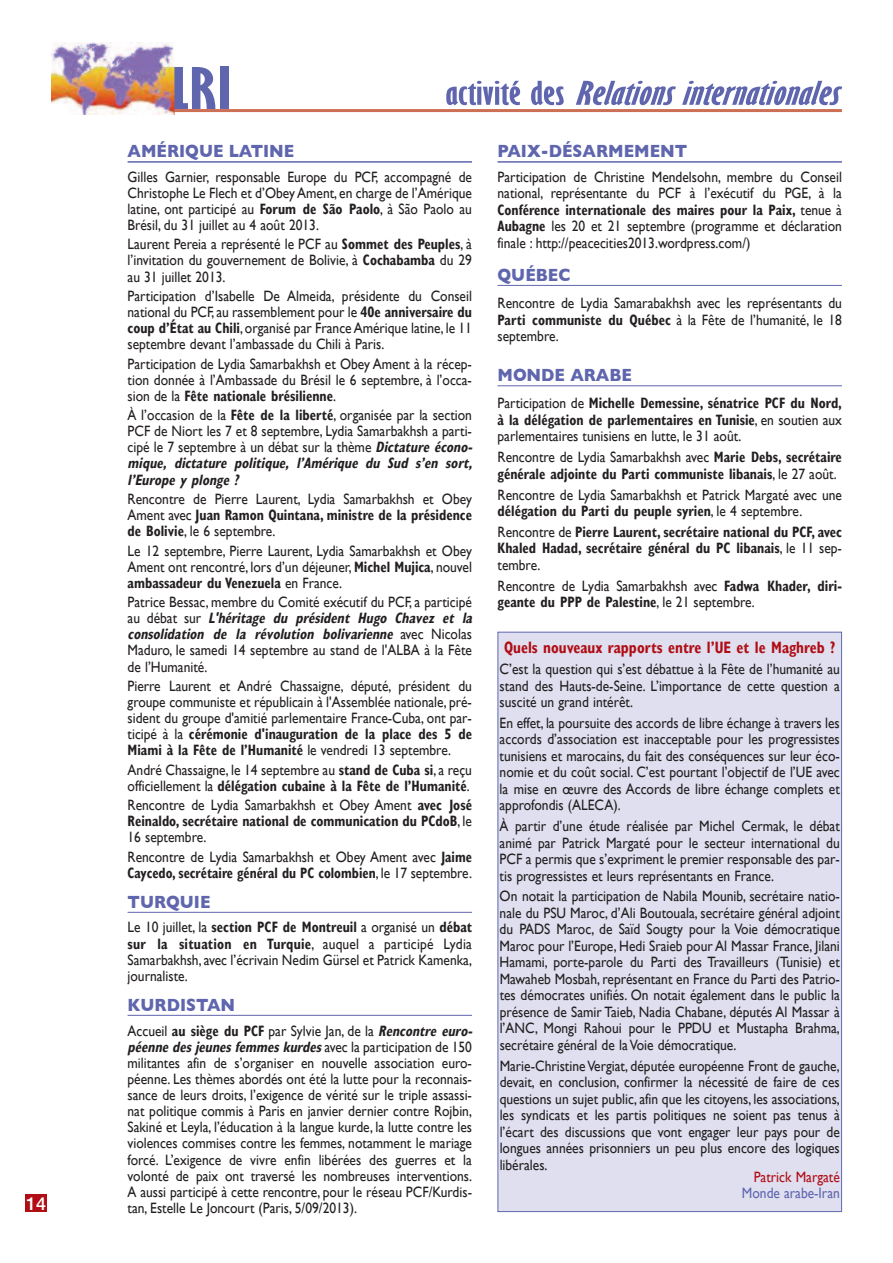
<style>
.page{position:relative;width:893px;height:1263px;background:#fff}
.page>*{position:absolute;margin:0;border:0;box-sizing:border-box;transform-origin:0 0}
.t1{font:700 extra-condensed 63px "Giltus D";color:#6066ae;scale:1.5 1}
.t2{font:italic 700 extra-condensed 36px "Giltus D";color:#6066ae;scale:1.5 1}
.t3{font:700 18px "Gill Sans";color:#6066ae;scale:.9 1}
.t4{font:500 18px "Helvetica Neue";color:#fff}
.t5{font:700 condensed 16.5px "Gill Sans";color:#b00d15;scale:.9 1}
.t6{font:15px/16.5px "Gill Sans";color:#231f20;text-align:justify;scale:.9 1}
.t7{font:700 condensed 15px/16.5px "Gill Sans";color:#231f20;text-align:justify;scale:.9 1}
.t8{font:15px "Gill Sans";color:#6066ae;scale:.9 1}
.t9{font:15px "Gill Sans";color:#b00d15;scale:.9 1}
.s1{font-style:normal}
.s2{font-weight:700;font-stretch:condensed}
.s3{font-weight:700;font-style:italic;font-stretch:condensed}
.s4{font-weight:400;font-stretch:normal}
</style>
<div class="page">
<div style="left:498px;top:632px;width:343px;height:579px;background:#dfdfef"></div>
<img style="left:51px;top:43px;width:123px;height:72px">
<hr style="left:174px;top:109px;width:668px;height:3px;background:#cd6f55">
<div style="left:26px;top:1195px;width:21px;height:17px;background:#b00d15"></div>
<hr style="left:128px;top:161px;width:344px;height:2px;background:#6066ae">
<hr style="left:128px;top:912px;width:344px;height:1px;background:#6066ae">
<hr style="left:128px;top:1015px;width:344px;height:1px;background:#6066ae">
<hr style="left:497px;top:161px;width:345px;height:2px;background:#6066ae">
<hr style="left:497px;top:285px;width:345px;height:1px;background:#6066ae">
<hr style="left:497px;top:385px;width:345px;height:1px;background:#6066ae">
<p class="t4" style="left:26px;top:1197px;width:22px">14</p>
<h1 class="t1" style="left:171px;top:50px;width:42px">LRI</h1>
<h2 class="t2" style="left:445px;top:71px;width:268px"><span class="s1">activité des</span> Relationsinternationales</h2>
<p class="t3" style="left:128px;top:140px;width:187px">AMÉRIQUE LATINE</p>
<p class="t6" style="left:128px;top:168px;width:384px;line-height:16px">Gilles Garnier, responsable Europe du PCF, accompagné de Christophe Le Flech et d’ObeyAment, en charge de l’Amérique latine, ont participé au <span class="s2">Forum de São Paolo</span>, à São Paolo au Brésil, du 31 juillet au 4 août 2013.</p>
<p class="t6" style="left:128px;top:236px;width:384px">Laurent Pereia a représenté le PCF au <span class="s2">Sommet des Peuples</span>, à l’invitation du gouvernement de Bolivie, à <span class="s2">Cochabamba</span> du 29 au 31 juillet 2013.</p>
<p class="t6" style="left:128px;top:288px;width:384px">Participation d’Isabelle De Almeida, présidente du Conseil national du PCF, au rassemblement pour le <span class="s2">40e anniversaire du coup d’état au Chili</span>, organisé par FranceAmérique latine, le 11 septembre devant l’ambassade du Chili à Paris.</p>
<p class="t6" style="left:128px;top:355px;width:384px">Participation de Lydia Samarbakhsh et Obey Ament à la récep&shy;tion donnée à l’Ambassade du Brésil le 6 septembre, à l’occa&shy;sion de la <span class="s2">Fête nationale brésilienne</span>.</p>
<p class="t6" style="left:128px;top:407px;width:388px;line-height:16px;text-align:left">à l’occasion de la <span class="s2">Fête de la liberté</span>, organisée par la section PCF de Niort les 7 et 8 septembre, Lydia Samarbakhsh a parti&shy;cipé le 7 septembre à un débat sur la thème <span class="s3">Dictature écono&shy;mique, dictature politique, l’Amérique du Sud s’en sort, l’Europe y plonge ?</span></p>
<p class="t6" style="left:128px;top:491px;width:384px">Rencontre de Pierre Laurent, Lydia Samarbakhsh et Obey Ament avec <span class="s2">Juan Ramon Quintana, ministre de la présidence de Bolivie</span>, le 6 septembre.</p>
<p class="t6" style="left:128px;top:542px;width:384px">Le 12 septembre, Pierre Laurent, Lydia Samarbakhsh et Obey Ament ont rencontré, lors d’un déjeuner, <span class="s2">Michel Mujica</span>, nouvel <span class="s2">ambassadeur du Venezuela</span> en France.</p>
<p class="t6" style="left:128px;top:594px;width:388px;text-align:left">Patrice Bessac, membre du Comité exécutif du PCF, a participé a u d é b a t s u r <span class="s3">L'héritage du président Hugo Chavez et la consolidation de la révolution bolivarienne</span> av e c N i c o l a s Maduro, le samedi 14 septembre au stand de l'ALBA à la Fête de l’Humanité.</p>
<p class="t6" style="left:128px;top:678px;width:384px;line-height:16px">Pierre Laurent et André Chassaigne, député, président du groupe communiste et républicain à l'Assemblée nationale, pré&shy;sident du groupe d'amitié parlementaire France-Cuba, ont par&shy;ticipé à la <span class="s2">cérémonie d'inauguration de la place des 5 de Miami à la Fête de l’Humanité</span> le vendredi 13 septembre.</p>
<p class="t6" style="left:128px;top:761px;width:384px">André Chassaigne, le 14 septembre au <span class="s2">stand de Cuba si</span>, a reçu officiellement la <span class="s2">délégation cubaine à la Fête de l’Humanité</span>.</p>
<p class="t7" style="left:128px;top:797px;width:384px"><span class="s4">Rencontre de Lydia Samarbakhsh et Obey Ament</span> avec José Reinaldo, secrétaire national de communication du PCdoB<span class="s4">, le 16 septembre.</span></p>
<p class="t6" style="left:128px;top:848px;width:384px">Rencontre de Lydia Samarbakhsh et Obey Ament avec <span class="s2">Jaime<br>Caycedo, secrétaire général du PC colombien</span>, le 17 septembre.</p>
<p class="t3" style="left:128px;top:891px;width:94px">TURQUIE</p>
<p class="t6" style="left:128px;top:919px;width:384px">Le 10 juillet, la <span class="s2">section PCF de Montreuil</span> a organisé un <span class="s2">débat sur la situation en Turquie</span>, auquel a participé Lydia Samarbakhsh, avec l’écrivain Nedim Gürsel et Patrick Kamenka, journaliste.</p>
<p class="t3" style="left:128px;top:994px;width:121px">KURDISTAN</p>
<p class="t6" style="left:128px;top:1022px;width:388px;line-height:16px;text-align:left">Accueil <span class="s2">au siège du PCF</span> par Sylvie Jan, de la <span class="s3">Rencontre euro&shy;péennedesjeunesfemmeskurdes</span>avec la participation de 150 militantes afin de s’organiser en nouvelle association euro&shy;péenne. Les thèmes abordés ont été la lutte pour la reconnais&shy;sance de leurs droits, l’exigence de vérité sur le triple assassi&shy;nat politique commis à Paris en janvier dernier contre Rojbin, Sakiné et Leyla, l’éducation à la langue kurde, la lutte contre les violences commises contre les femmes, notamment le mariage forcé. L’exigence de vivre enfin libérées des guerres et la volonté de paix ont traversé les nombreuses interventions.<br>A aussi participé à cette rencontre, pour le réseau PCF/Kurdis&shy;tan, Estelle Le Joncourt (Paris, 5/09/2013).</p>
<p class="t3" style="left:497px;top:140px;width:212px">PAIX-DÉSARMEMENT</p>
<p class="t6" style="left:497px;top:169px;width:384px">Participation de Christine Mendelsohn, membre du Conseil national, représentante du PCF à l’exécutif du PGE, à la <span class="s2">Conférence internationale des maires pour la Paix,</span> tenue à <span class="s2">Aubagne</span> les 20 et 21 septembre (programme et déclaration finale : http://peacecities2013.wordpress.com/)</p>
<p class="t3" style="left:497px;top:264px;width:83px">QUÉBEC</p>
<p class="t6" style="left:497px;top:295px;width:384px">Rencontre de Lydia Samarabakhsh avec les représentants du <span class="s2">Parti communiste du Québec</span> à la Fête de l’humanité, le 18 septembre.</p>
<p class="t3" style="left:497px;top:365px;width:151px">MONDE ARABE</p>
<p class="t7" style="left:497px;top:395px;width:384px"><span class="s4">Participation de</span> Michelle Demessine, sénatrice PCF du Nord, à la délégation de parlementaires en Tunisie<span class="s4">, en soutien aux parlementaires tunisiens en lutte, le 31 août.</span></p>
<p class="t7" style="left:497px;top:449px;width:384px"><span class="s4">Rencontre de Lydia Samarbakhsh avec</span> Marie Debs, secrétaire générale adjointe du Parti communiste libanais<span class="s4">, le 27 août.</span></p>
<p class="t6" style="left:497px;top:486px;width:384px">Rencontre de Lydia Samarbakhsh et Patrick Margaté avec une <span class="s2">délégation du Parti du peuple syrien</span>, le 4 septembre.</p>
<p class="t7" style="left:497px;top:523px;width:384px"><span class="s4">Rencontre de</span> Pierre Laurent, secrétaire national du PCF, avec Khaled Hadad, secrétaire général du PC libanais<span class="s4">, le 11 sep&shy;tembre.</span></p>
<p class="t6" style="left:497px;top:577px;width:384px">Rencontre de Lydia Samarbakhsh avec <span class="s2">Fadwa Khader, diri&shy;geante du PPP de Palestine</span>, le 21 septembre.</p>
<p class="t5" style="left:504px;top:638px;width:370px">Quels nouveaux rapports entre l’UE et le Maghreb ?</p>
<p class="t6" style="left:500px;top:661px;width:379px">C’est la question qui s’est débattue à la Fête de l’humanité au stand des Hauts-de-Seine. L’importance de cette question a suscité un grand intérêt.</p>
<p class="t6" style="left:500px;top:714px;width:379px">En effet, la poursuite des accords de libre échange à travers les accords d’association est inacceptable pour les progressistes tunisiens et marocains, du fait des conséquences sur leur éco&shy;nomie et du coût social. C’est pourtant l’objectif de l’UE avec la mise en œuvre des Accords de libre échange complets et approfondis (ALECA).</p>
<p class="t6" style="left:500px;top:818px;width:379px">à partir d’une étude réalisée par Michel Cermak, le débat animé par Patrick Margaté pour le secteur international du PCF a permis que s’expriment le premier responsable des par&shy;tis progressistes et leurs représentants en France.</p>
<p class="t6" style="left:500px;top:888px;width:379px">On notait la participation de Nabila Mounib, secrétaire natio&shy;nale du PSU Maroc, d’Ali Boutouala, secrétaire général adjoint du PADS Maroc, de Saïd Sougty pour la Voie démocratique Maroc pour l’Europe, Hedi Sraieb pour Al Massar France, Jilani Hamami, porte-parole du Parti des Travailleurs (Tunisie) et Mawaheb Mosbah, représentant en France du Parti des Patrio&shy;tes démocrates unifiés. On notait également dans le public la présence de Samir Taieb, Nadia Chabane, députés Al Massar à l’ANC, Mongi Rahoui pour le PPDU et Mustapha Brahma, secrétaire général de la Voie démocratique.</p>
<p class="t6" style="left:500px;top:1057px;width:379px">Marie-ChristineVergiat, députée européenne Front de gauche, devait, en conclusion, confirmer la nécessité de faire de ces questions un sujet public, afin que les citoyens, les associations, les syndicats et les partis politiques ne soient pas tenus à l’écart des discussions que vont engager leur pays pour de longues années prisonniers un peu plus encore des logiques libérales.</p>
<p class="t9" style="left:754px;top:1168px;width:97px">Patrick Margaté</p>
<p class="t8" style="left:742px;top:1184px;width:110px">Monde arabe-Iran</p>
</div>
